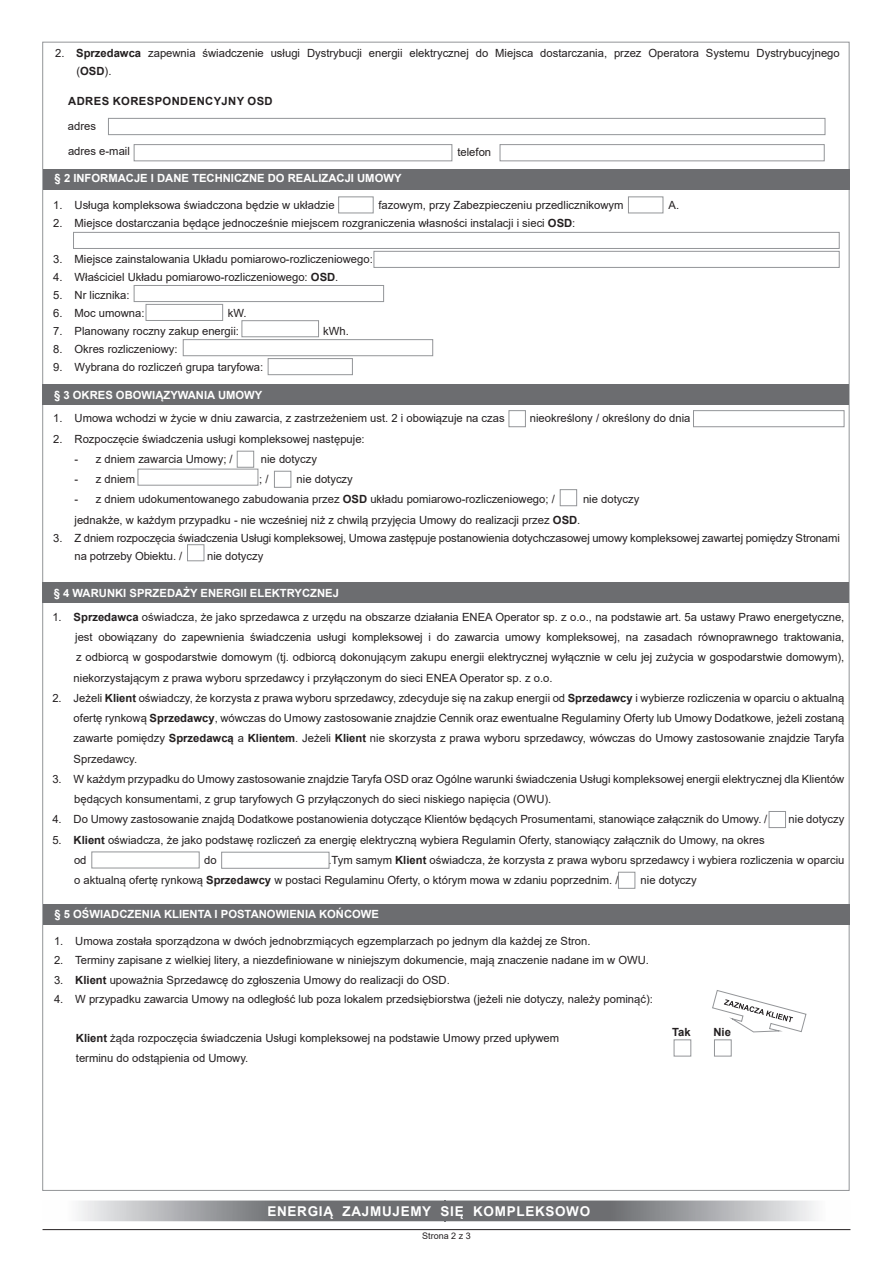
<style>
.page{position:relative;width:893px;height:1263px;background:#fff}
.page>*{position:absolute;margin:0;border:0;box-sizing:border-box;transform-origin:0 0}
.t1{font:700 13.5px "Arial";letter-spacing:.05em;color:#fff}
.t2{font:11.25px/20.2px "Arial";color:#231f20}
.t3{font:700 11.25px "Arial";color:#fff}
.t4{font:700 11.25px "Arial";letter-spacing:.035em;color:#231f20}
.t5{font:9px "Arial";color:#231f20}
.s1{font-weight:700}
</style>
<div class="page">
<hr style="left:43px;top:1229px;width:807px;height:1px;background:#231f20">
<svg style="left:78px;top:1200px;width:737px;height:21px;background:#949597"></svg>
<div style="left:43px;top:169px;width:807px;height:20px;background:#6c6d70"></div>
<div style="left:73px;top:232px;width:767px;height:17px;border:1px solid #939598"></div>
<div style="left:134px;top:285px;width:250px;height:17px;border:1px solid #939598"></div>
<div style="left:183px;top:339px;width:250px;height:17px;border:1px solid #939598"></div>
<div style="left:268px;top:358px;width:85px;height:17px;border:1px solid #939598"></div>
<div style="left:242px;top:320px;width:77px;height:17px;border:1px solid #939598"></div>
<div style="left:146px;top:304px;width:77px;height:17px;border:1px solid #939598"></div>
<div style="left:374px;top:251px;width:466px;height:17px;border:1px solid #939598"></div>
<div style="left:43px;top:384px;width:806px;height:21px;background:#6c6d70"></div>
<div style="left:693px;top:410px;width:151px;height:17px;border:1px solid #939598"></div>
<div style="left:138px;top:469px;width:120px;height:17px;border:1px solid #939598"></div>
<div style="left:42px;top:582px;width:807px;height:21px;background:#6c6d70"></div>
<div style="left:338px;top:196px;width:36px;height:17px;border:1px solid #939598"></div>
<div style="left:628px;top:196px;width:35px;height:17px;border:1px solid #939598"></div>
<div style="left:237px;top:451px;width:17px;height:17px;border:1px solid #939598"></div>
<div style="left:560px;top:489px;width:17px;height:17px;border:1px solid #939598"></div>
<div style="left:274px;top:471px;width:17px;height:17px;border:1px solid #939598"></div>
<div style="left:187px;top:544px;width:17px;height:17px;border:1px solid #939598"></div>
<div style="left:91px;top:851px;width:109px;height:17px;border:1px solid #939598"></div>
<div style="left:769px;top:811px;width:17px;height:17px;border:1px solid #939598"></div>
<div style="left:618px;top:872px;width:17px;height:17px;border:1px solid #939598"></div>
<div style="left:108px;top:118px;width:717px;height:17px;border:1px solid #939598"></div>
<div style="left:134px;top:144px;width:318px;height:17px;border:1px solid #939598"></div>
<div style="left:500px;top:144px;width:325px;height:17px;border:1px solid #939598"></div>
<div style="left:221px;top:852px;width:108px;height:17px;border:1px solid #939598"></div>
<div style="left:509px;top:410px;width:17px;height:17px;border:1px solid #939598"></div>
<div style="left:43px;top:904px;width:806px;height:20px;background:#6c6d70"></div>
<svg style="left:712px;top:990px;width:95px;height:43px"></svg>
<div style="left:714px;top:1039px;width:18px;height:17px;border:1px solid #939598"></div>
<div style="left:674px;top:1039px;width:17px;height:17px;border:1px solid #939598"></div>
<p class="t2" style="left:76px;top:44px;width:765px;line-height:18px;text-indent:-21px">2. <span class="s1">Sprzedawca</span> zapewnia świadczenie usługi Dystrybucji energii elektrycznej do Miejsca dostarczania, przez Operatora Systemu Dystrybucyjnego (<span class="s1">OSD</span>).</p>
<p class="t4" style="left:68px;top:93px;width:206px">ADRES KORESPONDENCYJNY OSD</p>
<p class="t2" style="left:68px;top:116px;width:30px">adres</p>
<p class="t2" style="left:68px;top:141px;width:63px">adres e-mail</p>
<p class="t2" style="left:457px;top:142px;width:35px">telefon</p>
<p class="t3" style="left:55px;top:170px;width:348px">§ 2 INFORMACJE I DANE TECHNICZNE DO REALIZACJI UMOWY</p>
<p class="t2" style="left:53px;top:195px;width:283px">1. Usługa kompleksowa świadczona będzie w układzie</p>
<p class="t2" style="left:378px;top:195px;width:247px">fazowym, przy Zabezpieczeniu przedlicznikowym</p>
<p class="t2" style="left:669px;top:195px;width:12px">A.</p>
<p class="t2" style="left:53px;top:213px;width:524px">2. Miejsce dostarczania będące jednocześnie miejscem rozgraniczenia własności instalacji i sieci <span class="s1">OSD</span>:</p>
<p class="t2" style="left:53px;top:249px;width:321px">3. Miejsce zainstalowania Układu pomiarowo-rozliczeniowego:</p>
<p class="t2" style="left:53px;top:267px;width:287px">4. Właściciel Układu pomiarowo-rozliczeniowego: <span class="s1">OSD</span>.</p>
<p class="t2" style="left:53px;top:285px;width:78px">5. Nr licznika:</p>
<p class="t2" style="left:53px;top:303px;width:93px">6. Moc umowna:</p>
<p class="t2" style="left:228px;top:303px;width:20px">kW.</p>
<p class="t2" style="left:53px;top:321px;width:187px">7. Planowany roczny zakup energii:</p>
<p class="t2" style="left:323px;top:321px;width:27px">kWh.</p>
<p class="t2" style="left:53px;top:339px;width:126px">8. Okres rozliczeniowy:</p>
<p class="t2" style="left:53px;top:357px;width:211px">9. Wybrana do rozliczeń grupa taryfowa:</p>
<p class="t3" style="left:54px;top:387px;width:210px">§ 3 OKRES OBOWIĄZYWANIA UMOWY</p>
<p class="t2" style="left:53px;top:408px;width:453px">1. Umowa wchodzi w życie w dniu zawarcia, z zastrzeżeniem ust. 2 i obowiązuje na czas</p>
<p class="t2" style="left:530px;top:408px;width:162px">nieokreślony / określony do dnia</p>
<p class="t2" style="left:53px;top:428px;width:313px">2. Rozpoczęcie świadczenia usługi kompleksowej następuje:</p>
<p class="t2" style="left:75px;top:449px;width:160px">- z dniem zawarcia Umowy; /</p>
<p class="t2" style="left:261px;top:449px;width:58px">nie dotyczy</p>
<p class="t2" style="left:75px;top:469px;width:62px">- z dniem</p>
<p class="t2" style="left:259px;top:469px;width:11px">; /</p>
<p class="t2" style="left:297px;top:469px;width:58px">nie dotyczy</p>
<p class="t2" style="left:75px;top:489px;width:482px">- z dniem udokumentowanego zabudowania przez <span class="s1">OSD</span> układu pomiarowo-rozliczeniowego; /</p>
<p class="t2" style="left:583px;top:489px;width:58px">nie dotyczy</p>
<p class="t2" style="left:75px;top:509px;width:507px">jednakże, w każdym przypadku - nie wcześniej niż z chwilą przyjęcia Umowy do realizacji przez <span class="s1">OSD</span>.</p>
<p class="t2" style="left:75px;top:528px;width:767px;line-height:18px;text-indent:-21px">3. Z dniem rozpoczęcia świadczenia Usługi kompleksowej, Umowa zastępuje postanowienia dotychczasowej umowy kompleksowej zawartej pomiędzy Stronami na potrzeby Obiektu. /</p>
<p class="t2" style="left:207px;top:545px;width:58px">nie dotyczy</p>
<p class="t3" style="left:54px;top:585px;width:287px">§ 4 WARUNKI SPRZEDAŻY ENERGII ELEKTRYCZNEJ</p>
<p class="t2" style="left:74px;top:607px;width:772px;text-align:justify;text-indent:-21px">1. <span class="s1">Sprzedawca</span> oświadcza, że jako sprzedawca z urzędu na obszarze działania ENEA Operator sp. z o.o., na podstawie art. 5a ustawy Prawo energetyczne, jest obowiązany do zapewnienia świadczenia usługi kompleksowej i do zawarcia umowy kompleksowej, na zasadach równoprawnego traktowania, z odbiorcą w gospodarstwie domowym (tj. odbiorcą dokonującym zakupu energii elektrycznej wyłącznie w celu jej zużycia w gospodarstwie domowym), niekorzystającym z prawa wyboru sprzedawcy i przyłączonym do sieci ENEA Operator sp. z o.o.</p>
<p class="t2" style="left:74px;top:688px;width:772px;text-align:justify;text-indent:-21px">2. Jeżeli <span class="s1">Klient</span> oświadczy, że korzysta z prawa wyboru sprzedawcy, zdecyduje się na zakup energii od <span class="s1">Sprzedawcy</span> i wybierze rozliczenia w oparciu o aktualną ofertę rynkową <span class="s1">Sprzedawcy</span>, wówczas do Umowy zastosowanie znajdzie Cennik oraz ewentualne Regulaminy Oferty lub Umowy Dodatkowe, jeżeli zostaną zawarte pomiędzy <span class="s1">Sprzedawcą</span> a <span class="s1">Klientem</span>. Jeżeli <span class="s1">Klient</span> nie skorzysta z prawa wyboru sprzedawcy, wówczas do Umowy zastosowanie znajdzie Taryfa Sprzedawcy.</p>
<p class="t2" style="left:74px;top:769px;width:772px;text-indent:-22px">3. W każdym przypadku do Umowy zastosowanie znajdzie Taryfa OSD oraz Ogólne warunki świadczenia Usługi kompleksowej energii elektrycznej dla Klientów będących konsumentami, z grup taryfowych G przyłączonych do sieci niskiego napięcia (OWU).</p>
<p class="t2" style="left:52px;top:809px;width:716px">4. Do Umowy zastosowanie znajdą Dodatkowe postanowienia dotyczące Klientów będących Prosumentami, stanowiące załącznik do Umowy. /</p>
<p class="t2" style="left:789px;top:809px;width:57px">nie dotyczy</p>
<p class="t2" style="left:74px;top:829px;width:692px;text-indent:-22px">5. <span class="s1">Klient</span> oświadcza, że jako podstawę rozliczeń za energię elektryczną wybiera Regulamin Oferty, stanowiący załącznik do Umowy, na okres od</p>
<p class="t2" style="left:74px;top:850px;width:772px;text-indent:254px">.Tym samym <span class="s1">Klient</span> oświadcza, że korzysta z prawa wyboru sprzedawcy i wybiera rozliczenia w oparciu o aktualną ofertę rynkową <span class="s1">Sprzedawcy</span> w postaci Regulaminu Oferty, o którym mowa w zdaniu poprzednim. /</p>
<p class="t2" style="left:204px;top:850px;width:14px">do</p>
<p class="t2" style="left:641px;top:870px;width:58px">nie dotyczy</p>
<p class="t3" style="left:54px;top:906px;width:326px">§ 5 OŚWIADCZENIA KLIENTA I POSTANOWIENIA KOŃCOWE</p>
<p class="t2" style="left:54px;top:931px;width:538px">1. Umowa została sporządzona w dwóch jednobrzmiących egzemplarzach po jednym dla każdej ze Stron.</p>
<p class="t2" style="left:54px;top:950px;width:597px">2. Terminy zapisane z wielkiej litery, a niezdefiniowane w niniejszym dokumencie, mają znaczenie nadane im w OWU.</p>
<p class="t2" style="left:54px;top:970px;width:397px">3. <span class="s1">Klient</span> upoważnia Sprzedawcę do zgłoszenia Umowy do realizacji do OSD.</p>
<p class="t2" style="left:54px;top:989px;width:600px">4. W przypadku zawarcia Umowy na odległość lub poza lokalem przedsiębiorstwa (jeżeli nie dotyczy, należy pominąć):</p>
<p class="t2" style="left:76px;top:1028px;width:485px;line-height:19.5px"><span class="s1">Klient</span> żąda rozpoczęcia świadczenia Usługi kompleksowej na podstawie Umowy przed upływem terminu do odstąpienia od Umowy.</p>
<p class="t4" style="left:672px;top:1024px;width:20px">Tak</p>
<p class="t4" style="left:713px;top:1024px;width:19px">Nie</p>
<p class="t1" style="left:268px;top:1201px;width:324px">ENERGIĄ ZAJMUJEMY SIĘ KOMPLEKSOWO</p>
<p class="t5" style="left:422px;top:1230px;width:50px">Strona 2 z 3</p>
</div>
